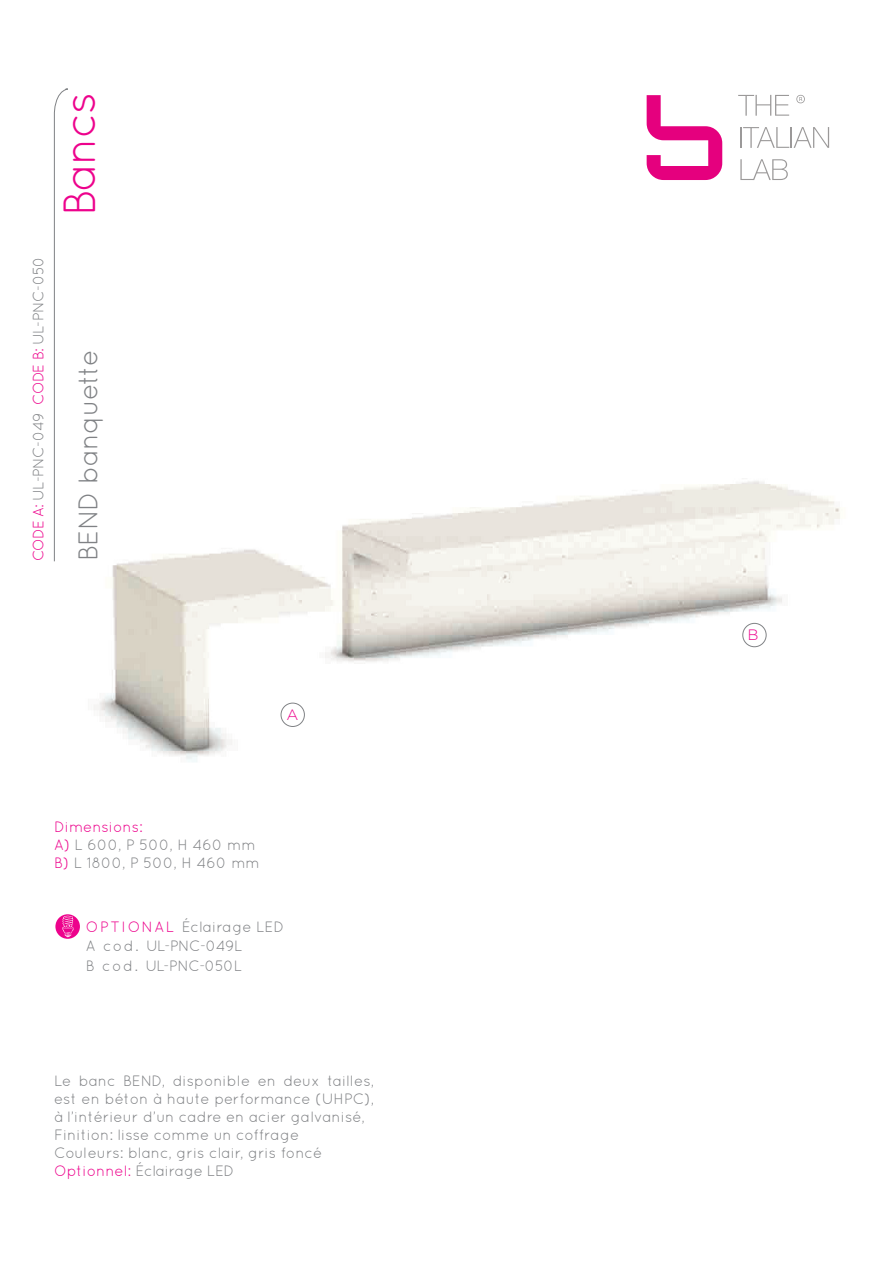
<style>
.page{position:relative;width:893px;height:1263px;background:#fff}
.page>*{position:absolute;margin:0;border:0;box-sizing:border-box;transform-origin:0 0}
.t1{font:45px "Quicksand";letter-spacing:-.03em;color:#ed028c}
.t2{font:27px "Quicksand";letter-spacing:-.01em;color:#808285}
.t3{font:15px/18px "Quicksand";color:#808285;text-align:justify}
.t4{font:15px "Quicksand";letter-spacing:-.045em;color:#808285}
.t5{font:15px "Quicksand";letter-spacing:-.03em;color:#808285}
.t6{font:15px "Quicksand";color:#ed028c}
.t7{font:300 15px "Regencie";color:#ed028c}
.s1{color:#ed028c}
</style>
<div class="page">
<svg style="left:738px;top:95px;width:51px;height:21px"></svg>
<hr style="left:740px;top:127px;width:2px;height:21px;background:#9b9999">
<svg style="left:743px;top:127px;width:86px;height:21px"></svg>
<svg style="left:740px;top:159px;width:48px;height:21px"></svg>
<svg style="left:647px;top:95px;width:75px;height:85px"></svg>
<svg style="left:796px;top:95px;width:9px;height:8px"></svg>
<img style="left:53px;top:426px;width:787px;height:336px">
<svg style="left:54px;top:88px;width:21px;height:474px"></svg>
<div style="left:281px;top:703px;width:24px;height:24px;border:1px solid #808285;border-radius:50%"></div>
<div style="left:742px;top:623px;width:24px;height:24px;border:1px solid #808285;border-radius:50%"></div>
<svg style="left:55px;top:914px;width:25px;height:25px"></svg>
<svg style="left:62px;top:916px;width:11px;height:21px"></svg>
<p class="t4" style="left:30px;top:561px;width:307px;rotate:-90deg"><span class="s1">CODE A:</span> UL-PNC-049 <span class="s1">CODE B:</span> UL-PNC-050</p>
<p class="t1" style="left:54px;top:216px;width:126px;rotate:-90deg">Bancs</p>
<p class="t2" style="left:73px;top:561px;width:213px;rotate:-90deg">BEND banquette</p>
<p class="t7" style="left:287px;top:705px;width:13px">A</p>
<p class="t6" style="left:54px;top:818px;width:90px">Dimensions:</p>
<p class="t3" style="left:54px;top:836px;width:203px"><span class="s1">A)</span> L 600, P 500, H 460 mm</p>
<p class="t3" style="left:54px;top:854px;width:207px"><span class="s1">B)</span> L 1800, P 500, H 460 mm</p>
<p class="t3" style="left:86px;top:917px;width:200px"><span class="s1">OPTIONAL</span> Éclairage LED</p>
<p class="t5" style="left:86px;top:937px;width:158px">A cod. UL-PNC-049L</p>
<p class="t5" style="left:86px;top:957px;width:158px">B cod. UL-PNC-050L</p>
<p class="t3" style="left:54px;top:1071px;width:322px">Le banc BEND, disponible en deux tailles, est en béton à haute performance (UHPC), à l’intérieur d’un cadre en acier galvanisé,</p>
<p class="t3" style="left:54px;top:1125px;width:247px">Finition: lisse comme un coffrage</p>
<p class="t3" style="left:54px;top:1143px;width:270px">Couleurs: blanc, gris clair, gris foncé</p>
<p class="t3" style="left:54px;top:1161px;width:182px"><span class="s1">Optionnel:</span> Éclairage LED</p>
<p class="t7" style="left:748px;top:625px;width:11px">B</p>
</div>
